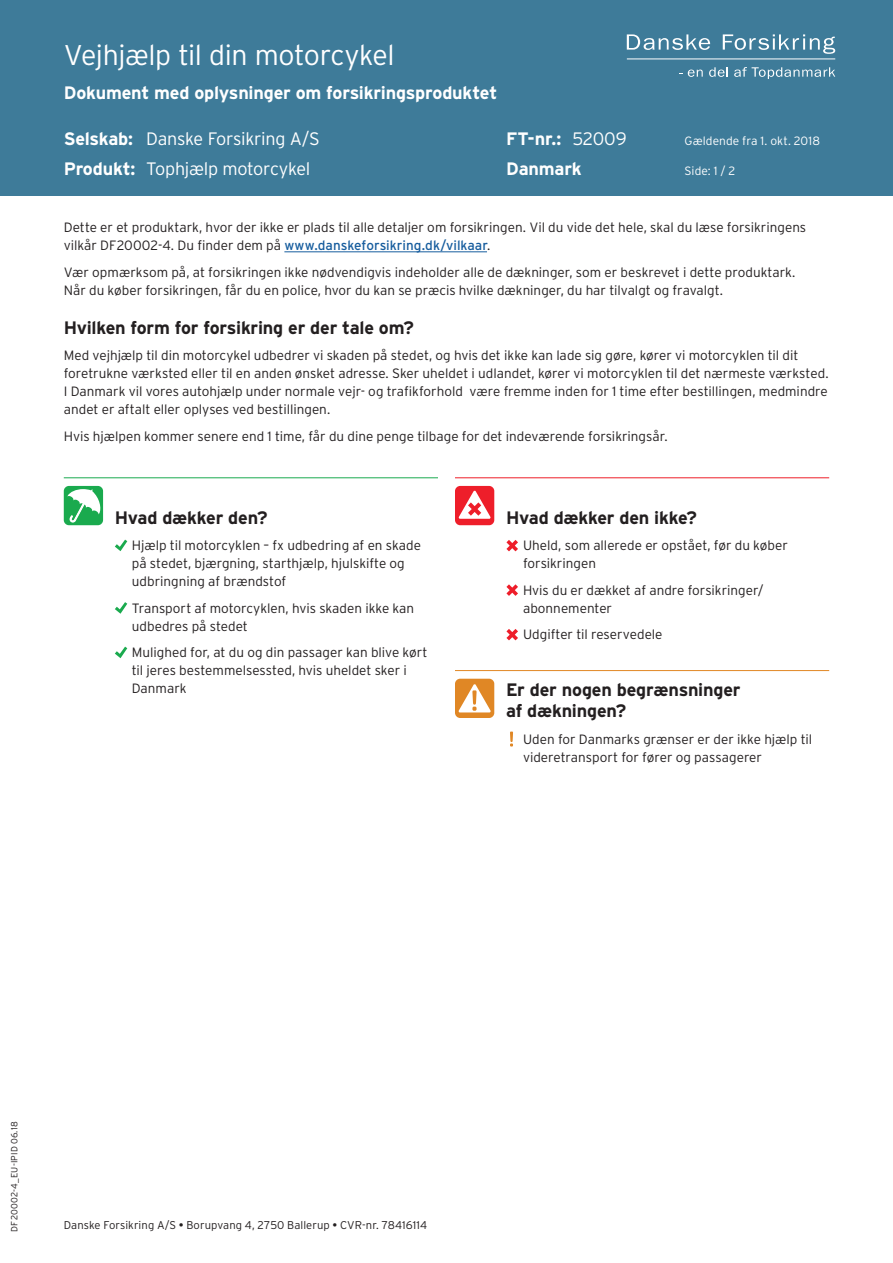
<style>
.page{position:relative;width:893px;height:1263px;background:#fff}
.page>*{position:absolute;margin:0;border:0;box-sizing:border-box;transform-origin:0 0}
.OVERSKRIFT_Hvid_EU_f{font:300 28.5px "Interstate";letter-spacing:-.015em;color:#fff}
.Mellemrubrik_Logo_bl{font:700 18px "Interstate";letter-spacing:-.015em;color:#231f20}
.Mellemrubrik_hvid{font:700 18px "Interstate";letter-spacing:-.01em;color:#fff}
.Mellemrubrik_hvid-2{font:300 18px "Interstate";letter-spacing:-.015em;color:#fff}
.Overskrift_ved_ikon{font:700 18px "Interstate";letter-spacing:-.015em;color:#231f20}
.Brødtekst{font:300 13.5px/18px "Interstate";color:#231f20}
.brødtekst_med_indryk{font:300 13.5px/18px "Interstate";color:#231f20}
.Brødtekst-2{font:300 12px "Interstate";letter-spacing:.01em;color:#fff}
.Brødtekst-3{font:300 11.25px "Interstate";letter-spacing:.005em;color:#231f20}
.Brødtekst-4{font:300 9px "Interstate";letter-spacing:.02em;color:#231f20}
.s1{font-weight:700}
.s2{font-weight:300}
.s3{font-weight:400;color:#175d9e}
.s4{font-weight:400}
</style>
<div class="page">
<div style="left:0;top:0;width:893px;height:196px;background:#3e7b99"></div>
<hr style="left:284px;top:252px;width:203px;height:1px;background:#175d9e">
<svg style="left:115px;top:540px;width:12px;height:11px"></svg>
<svg style="left:115px;top:602px;width:12px;height:12px"></svg>
<svg style="left:115px;top:647px;width:12px;height:11px"></svg>
<div style="left:64px;top:486px;width:39px;height:39px;background:#1aaa4e;border-radius:5px"></div>
<svg style="left:67px;top:489px;width:34px;height:34px"></svg>
<hr style="left:64px;top:477px;width:374px;height:1px;background:#1aaa4f">
<svg style="left:506px;top:540px;width:12px;height:11px"></svg>
<svg style="left:506px;top:584px;width:12px;height:12px"></svg>
<svg style="left:506px;top:629px;width:12px;height:11px"></svg>
<div style="left:455px;top:486px;width:39px;height:39px;background:#ee1e2a;border-radius:5px"></div>
<svg style="left:458px;top:490px;width:33px;height:29px"></svg>
<hr style="left:455px;top:477px;width:374px;height:1px;background:#ee1f29">
<svg style="left:510px;top:731px;width:3px;height:15px"></svg>
<div style="left:455px;top:679px;width:39px;height:39px;background:#e08725;border-radius:5px"></div>
<svg style="left:458px;top:684px;width:33px;height:28px"></svg>
<hr style="left:455px;top:670px;width:374px;height:1px;background:#e18825">
<svg style="left:627px;top:34px;width:83px;height:16px"></svg>
<svg style="left:723px;top:34px;width:112px;height:20px"></svg>
<hr style="left:627px;top:58px;width:208px;height:1px;background:#fff">
<svg style="left:688px;top:70px;width:15px;height:7px"></svg>
<svg style="left:709px;top:67px;width:19px;height:10px"></svg>
<svg style="left:734px;top:67px;width:101px;height:12px"></svg>
<p class="OVERSKRIFT_Hvid_EU_f" style="left:64px;top:39px;width:332px">Vejhjælp til din motorcykel</p>
<p class="Mellemrubrik_hvid" style="left:64px;top:83px;width:435px">Dokument med oplysninger om forsikringsproduktet</p>
<p class="Mellemrubrik_hvid-2" style="left:64px;top:129px;width:257px"><span class="s1">Selskab:</span> Danske Forsikring A/S</p>
<p class="Mellemrubrik_hvid" style="left:506px;top:129px;width:122px">FT-nr.: <span class="s2">52009</span></p>
<p class="Mellemrubrik_hvid-2" style="left:64px;top:158px;width:248px"><span class="s1">Produkt:</span> Tophjælp motorcykel</p>
<p class="Mellemrubrik_hvid" style="left:506px;top:159px;width:77px">Danmark</p>
<p class="Brødtekst-2" style="left:685px;top:134px;width:137px">Gældende fra 1. okt. 2018</p>
<p class="Brødtekst-2" style="left:685px;top:164px;width:52px">Side: 1 / 2</p>
<p class="Brødtekst" style="left:64px;top:218px;width:744px">Dette er et produktark, hvor der ikke er plads til alle detaljer om forsikringen. Vil du vide det hele, skal du læse forsikringens vilkår DF20002-4. Du finder dem på <span class="s3">www.danskeforsikring.dk/vilkaar</span>.</p>
<p class="Brødtekst" style="left:64px;top:263px;width:733px">Vær opmærksom på, at forsikringen ikke nødvendigvis indeholder alle de dækninger, som er beskrevet i dette produktark.<br>Når du køber forsikringen, får du en police, hvor du kan se præcis hvilke dækninger, du har tilvalgt og fravalgt.</p>
<p class="Mellemrubrik_Logo_bl" style="left:64px;top:317px;width:352px">Hvilken form for forsikring er der tale om?</p>
<p class="Brødtekst" style="left:64px;top:346px;width:766px">Med vejhjælp til din motorcykel udbedrer vi skaden på stedet, og hvis det ikke kan lade sig gøre, kører vi motorcyklen til dit foretrukne værksted eller til en anden ønsket adresse. Sker uheldet i udlandet, kører vi motorcyklen til det nærmeste værksted.<br>I Danmark vil vores autohjælp under normale vejr- og trafikforhold være fremme inden for 1 time efter bestillingen, medmindre andet er aftalt eller oplyses ved bestillingen.</p>
<p class="Brødtekst" style="left:64px;top:427px;width:605px">Hvis hjælpen kommer senere end 1 time, får du dine penge tilbage for det indeværende forsikringsår.</p>
<p class="Overskrift_ved_ikon" style="left:115px;top:507px;width:154px">Hvad dækker den?</p>
<p class="brødtekst_med_indryk" style="left:132px;top:536px;width:291px">Hjælp til motorcyklen – fx udbedring af en skade på stedet, bjærgning, starthjælp, hjulskifte og udbringning af brændstof</p>
<p class="brødtekst_med_indryk" style="left:132px;top:599px;width:284px">Transport af motorcyklen, hvis skaden ikke kan udbedres på stedet</p>
<p class="brødtekst_med_indryk" style="left:132px;top:643px;width:297px">Mulighed for, at du og din passager kan blive kørt til jeres bestemmelsessted, hvis uheldet sker i<br>Danmark</p>
<p class="Overskrift_ved_ikon" style="left:506px;top:507px;width:192px">Hvad dækker den ikke?</p>
<p class="brødtekst_med_indryk" style="left:523px;top:536px;width:266px">Uheld, som allerede er opstået, før du køber forsikringen</p>
<p class="brødtekst_med_indryk" style="left:523px;top:581px;width:242px">Hvis du er dækket af andre forsikringer/ abonnementer</p>
<p class="brødtekst_med_indryk" style="left:523px;top:625px;width:141px">Udgifter til reservedele</p>
<p class="Mellemrubrik_Logo_bl" style="left:506px;top:680px;width:236px">Er der nogen begrænsninger</p>
<p class="Mellemrubrik_Logo_bl" style="left:506px;top:701px;width:122px">af dækningen?</p>
<p class="brødtekst_med_indryk" style="left:523px;top:730px;width:291px">Uden for Danmarks grænser er der ikke hjælp til videretransport for fører og passagerer</p>
<p class="Brødtekst-4" style="left:9px;top:1232px;width:112px;rotate:-90deg">DF20002-4_EU-IPID 06.18</p>
<p class="Brødtekst-3" style="left:64px;top:1218px;width:365px">Danske Forsikring A/S <span class="s4">•</span> Borupvang 4, 2750 Ballerup <span class="s4">•</span> CVR-nr. 78416114</p>
</div>
